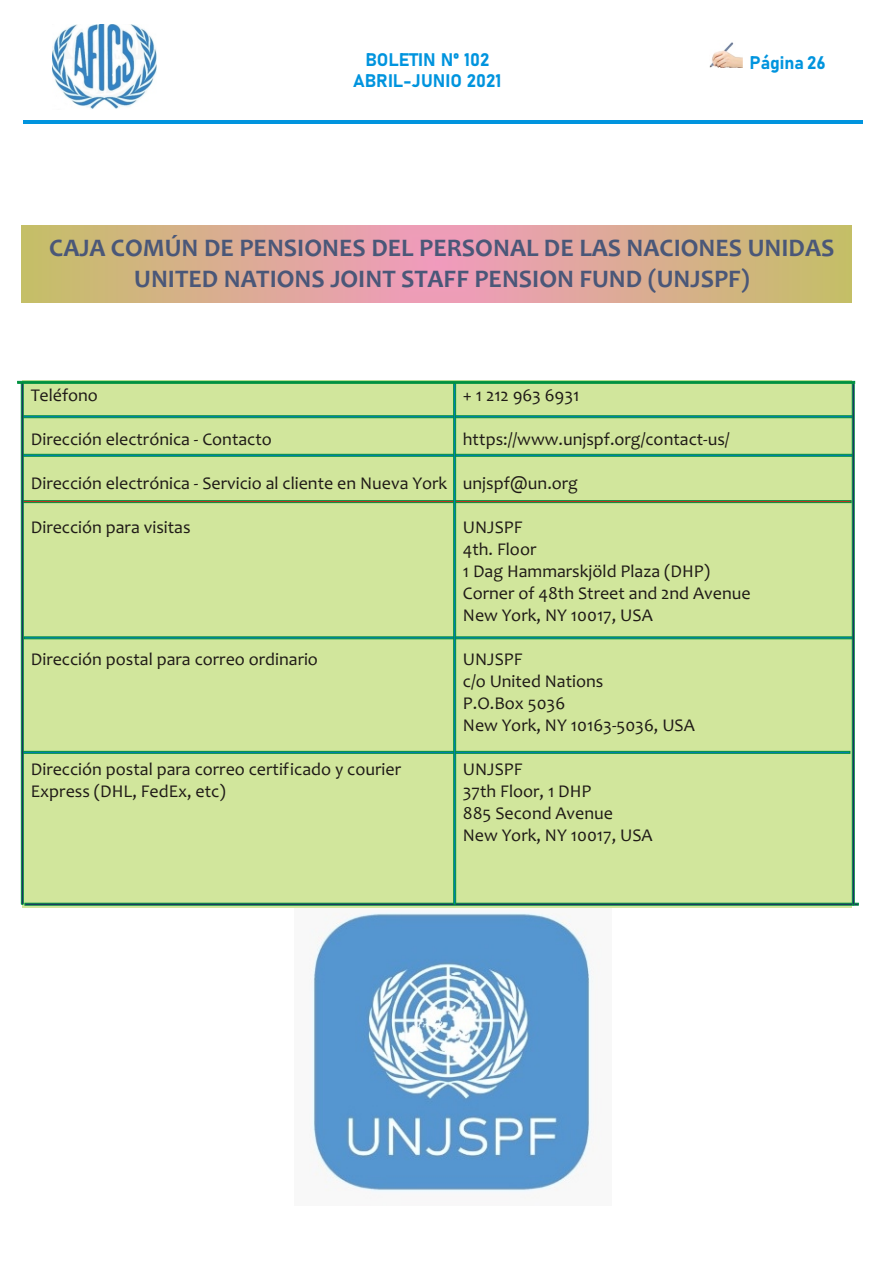
<style>
.page{position:relative;width:894px;height:1263px;background:#fff}
.page>*{position:absolute;margin:0;border:0;box-sizing:border-box;transform-origin:0 0}
.t1{font:700 25.5px/31.2px "Candara";color:#4a5778;text-align:center}
.t2{font:18px/21.9px "Candara";color:#1f1a17}
.t3{font:700 18px "Bahnschrift";color:#0094de}
</style>
<div class="page">
<hr style="left:23px;top:120px;width:840px;height:4px;background:#0094de">
<img style="left:709px;top:42px;width:33px;height:25px">
<img style="left:53px;top:24px;width:103px;height:85px">
<img style="left:309px;top:912px;width:285px;height:280px">
<div style="left:22px;top:380px;width:829px;height:528px;background:#d1e69c"></div>
<svg style="left:22px;top:225px;width:829px;height:78px;background:#daac91"></svg>
<div style="left:25px;top:903px;width:834px;height:2px;background:#291770;border:1px solid #009140"></div>
<div style="left:22px;top:416px;width:832px;height:2px;background:#007dc2;border:1px solid #009140"></div>
<div style="left:22px;top:454px;width:832px;height:2px;background:#007dc2;border:1px solid #009140"></div>
<div style="left:22px;top:500px;width:829px;height:3px;background:#d9261c;border:1px solid #009140"></div>
<div style="left:24px;top:637px;width:830px;height:2px;background:#007dc2;border:1px solid #009140"></div>
<div style="left:22px;top:751px;width:828px;height:2px;background:#007dc2;border:1px solid #009140"></div>
<div style="left:453px;top:383px;width:3px;height:522px;background:#007dc2;border:1px solid #009140"></div>
<div style="left:17px;top:381px;width:838px;height:3px;background:#009140;border:1px solid #009140"></div>
<div style="left:21px;top:383px;width:2px;height:522px;background:#291770;border:1px solid #009140"></div>
<div style="left:852px;top:384px;width:2px;height:521px;background:#291770;border:1px solid #009140"></div>
<p class="t3" style="left:365px;top:51px;width:126px">BOLETIN Nº 102</p>
<p class="t3" style="left:749px;top:55px;width:78px">Página 26</p>
<p class="t3" style="left:353px;top:73px;width:150px">ABRIL-JUNIO 02 21</p>
<h1 class="t1" style="left:49px;top:234px;width:787px">CAJA COMÚN DE PENSIONES DEL PERSONAL DE LAS NACIONES UNIDAS<br>UNITED NATIONS JOINT STAFF PENSION FUND (UNJSPF)</h1>
<p class="t2" style="left:31px;top:386px;width:69px">Teléfono</p>
<p class="t2" style="left:463px;top:386px;width:118px">+ 1 212 963 6931</p>
<p class="t2" style="left:31px;top:430px;width:243px">Dirección electrónica - Contacto</p>
<p class="t2" style="left:463px;top:430px;width:268px">https://www.unjspf.org/contact-us/</p>
<p class="t2" style="left:31px;top:474px;width:549px">Dirección electrónica - Servicio al cliente en Nueva York unjspf@un.org</p>
<p class="t2" style="left:31px;top:518px;width:161px">Dirección para visitas</p>
<p class="t2" style="left:463px;top:518px;width:289px">UNJSPF<br>4th. Floor<br>1 Dag Hammarskjöld Plaza (DHP)<br>Corner of 48th Street and 2nd Avenue<br>New York, NY 10017, USA</p>
<p class="t2" style="left:31px;top:650px;width:289px">Dirección postal para correo ordinario</p>
<p class="t2" style="left:463px;top:650px;width:234px">UNJSPF<br>c/o United Nations<br>P.O.Box 5036<br>New York, NY 10163-5036, USA</p>
<p class="t2" style="left:31px;top:760px;width:372px">Dirección postal para correo certificado y courier</p>
<p class="t2" style="left:463px;top:760px;width:61px">UNJSPF</p>
<p class="t2" style="left:31px;top:782px;width:196px">Express (DHL, FedEx, etc)</p>
<p class="t2" style="left:463px;top:782px;width:191px">37th Floor, 1 DHP<br>885 Second Avenue<br>New York, NY 10017, USA</p>
</div>
